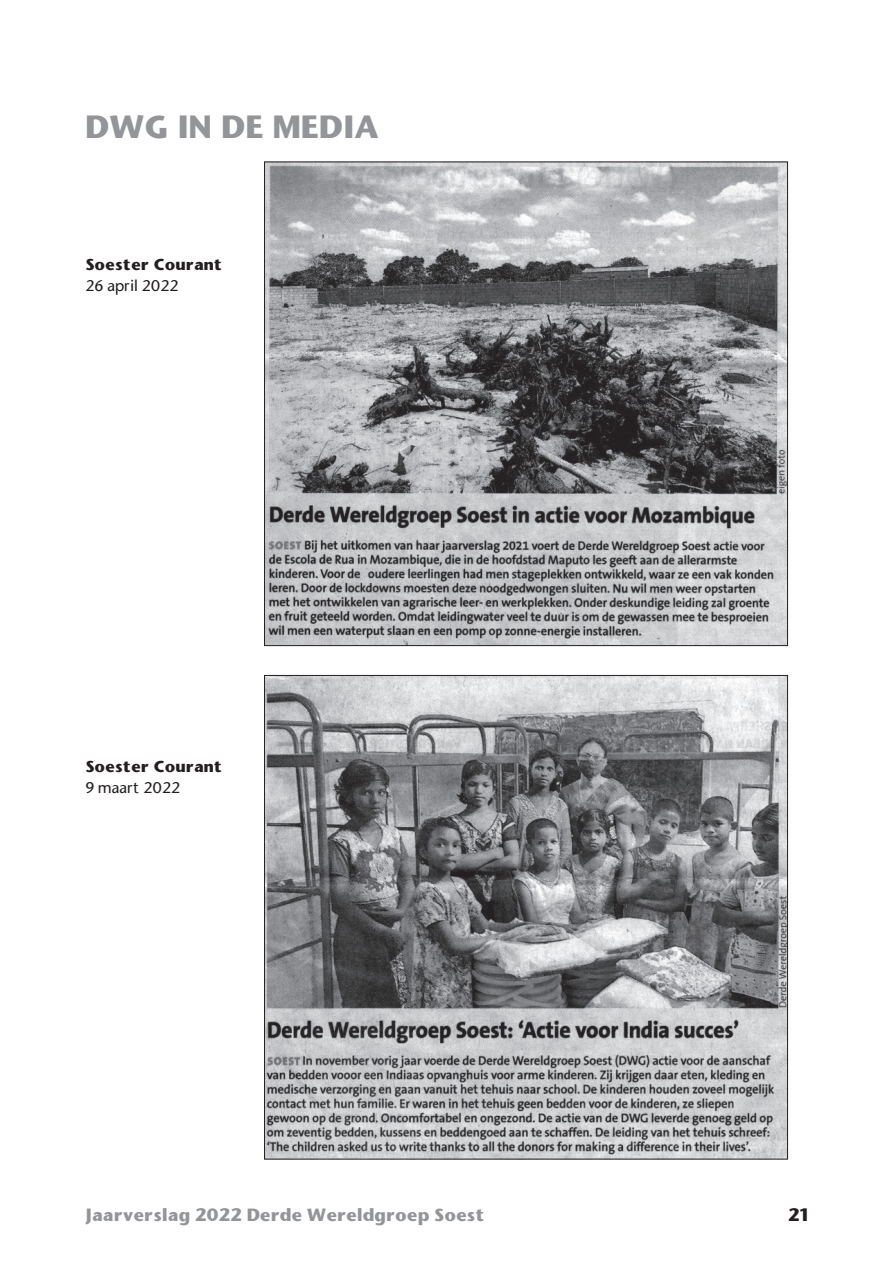
<style>
.page{position:relative;width:893px;height:1263px;background:#fff}
.page>*{position:absolute;margin:0;border:0;box-sizing:border-box;transform-origin:0 0}
.t1{font:700 30px "Stone Sans";color:#939598}
.t2{font:700 16.5px "Stone Sans";color:#939598}
.t3{font:700 16.5px "Stone Sans";color:#231f20}
.t4{font:700 15px "Stone Sans";color:#231f20}
.t5{font:500 15px "Stone Sans";color:#231f20}
</style>
<div class="page">
<img style="left:266px;top:164px;width:520px;height:480px">
<img style="left:266px;top:677px;width:520px;height:480px">
<h1 class="t1" style="left:85px;top:106px;width:296px">DWG IN DE MEDIA</h1>
<p class="t4" style="left:85px;top:255px;width:138px">Soester Courant</p>
<p class="t5" style="left:85px;top:276px;width:95px">26 april 2022</p>
<p class="t4" style="left:85px;top:756px;width:138px">Soester Courant</p>
<p class="t5" style="left:85px;top:778px;width:96px">9 maart 2022</p>
<p class="t2" style="left:86px;top:1203px;width:400px">Jaarverslag 2022 Derde Wereldgroep Soest</p>
<p class="t3" style="left:788px;top:1203px;width:21px">21</p>
</div>
